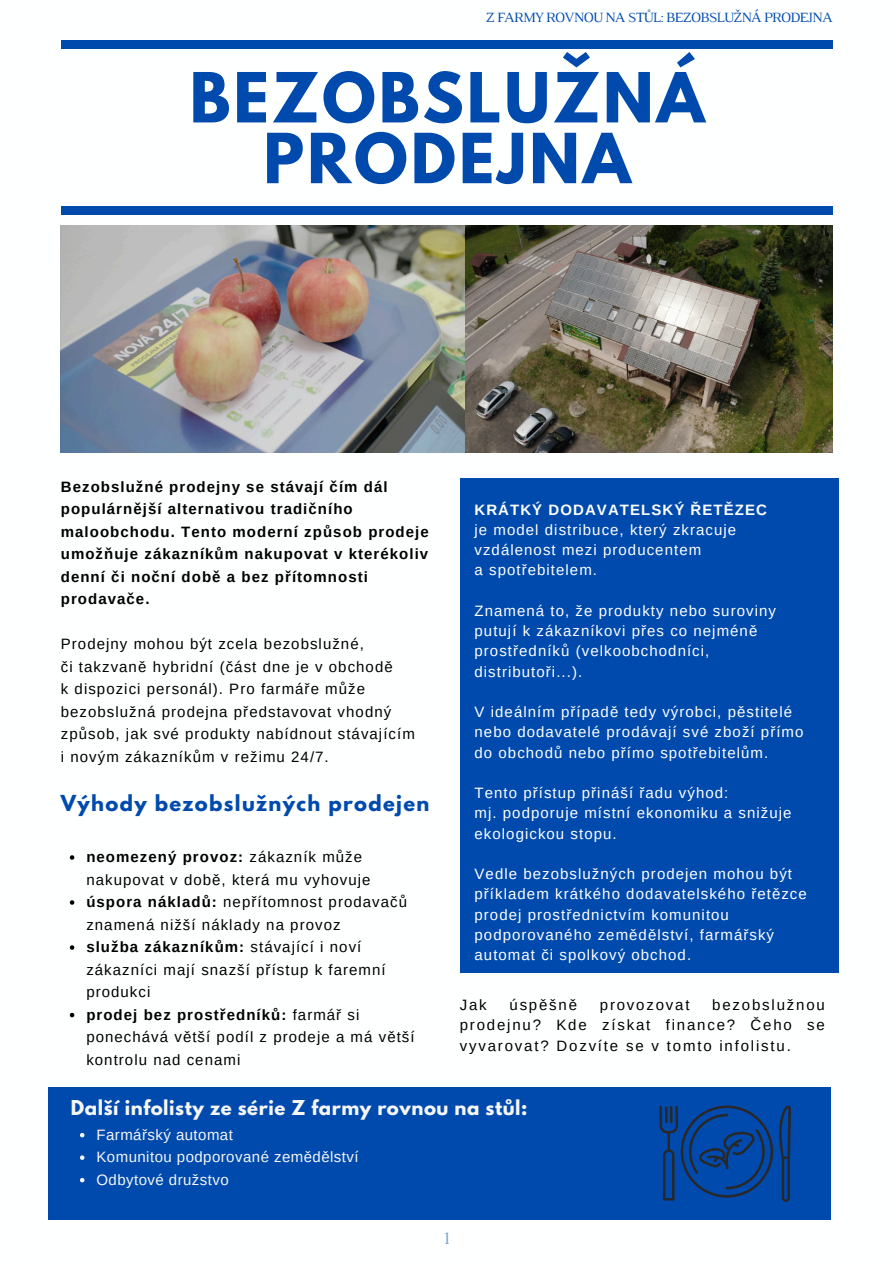
<style>
.page{position:relative;width:894px;height:1264px;background:#fff}
.page>*{position:absolute;margin:0;border:0;box-sizing:border-box;transform-origin:0 0}
.t1{font:700 61.2px/60.8px "League Spartan";letter-spacing:.05em;color:#004aad;text-align:center}
.t2{font:700 19.5px "League Spartan";letter-spacing:.07em;color:#004aad}
.t3{font:700 18.15px "League Spartan";letter-spacing:.03em;color:#f6f6f4}
.t4{font:18px "Luthier";color:#004aad}
.t5{font:15px/22.5px "Arimo";letter-spacing:.07em;color:#000}
.t6{font:15px/20.2px "Arimo";letter-spacing:.07em;color:#feffff}
.t7{font:700 15px/22.5px "Arimo";letter-spacing:.07em;color:#000}
.t8{font:15px "Arimo";letter-spacing:.03em;color:#f6f6f4}
.t9{font:700 15px "Arimo";letter-spacing:.07em;color:#feffff}
.t10{font:15px "Arimo";letter-spacing:.12em;color:#000}
.t11{font:14.4px "Luthier";letter-spacing:-.065em;color:#004aad}
.s1{font-weight:700}
</style>
<div class="page">
<div style="left:61px;top:206px;width:770px;height:8px;background:#004aad"></div>
<div style="left:61px;top:40px;width:771px;height:8px;background:#004aad"></div>
<img style="left:61px;top:225px;width:405px;height:227px">
<img style="left:466px;top:225px;width:366px;height:227px">
<div style="left:459px;top:478px;width:379px;height:494px;background:#004aad"></div>
<svg style="left:70px;top:855px;width:4px;height:4px"></svg>
<svg style="left:70px;top:900px;width:4px;height:4px"></svg>
<svg style="left:70px;top:945px;width:4px;height:4px"></svg>
<svg style="left:70px;top:1012px;width:4px;height:5px"></svg>
<div style="left:48px;top:1087px;width:782px;height:133px;background:#004aad"></div>
<svg style="left:659px;top:1105px;width:131px;height:96px"></svg>
<svg style="left:80px;top:1132px;width:4px;height:5px"></svg>
<svg style="left:80px;top:1155px;width:4px;height:4px"></svg>
<svg style="left:80px;top:1177px;width:4px;height:5px"></svg>
<h1 class="t11" style="left:485px;top:13px;width:348px">Z FARMY ROVNOU NA STŮL: BEZOBSLUŽNÁ PRODEJNA</h1>
<h4 class="t1" style="left:189px;top:75px;width:516px">BEZOBSLUŽNÁ<br>PRODEJNA</h4>
<p class="t7" style="left:61px;top:475px;width:369px">Bezobslužné prodejny se stávají čím dál populárnější alternativou tradičního maloobchodu. Tento moderní způsob prodeje umožňuje zákazníkům nakupovat v kterékoliv denní či noční době a bez přítomnosti prodavače.</p>
<h3 class="t5" style="left:61px;top:632px;width:304px">Prodejny mohou být zcela bezobslužné,</h3>
<p class="t5" style="left:61px;top:655px;width:333px">či takzvaně hybridní (část dne je v obchodě</p>
<p class="t5" style="left:61px;top:677px;width:355px">k dispozici personál). Pro farmáře může bezobslužná prodejna představovat vhodný způsob, jak své produkty nabídnout stávajícím</p>
<h5 class="t5" style="left:61px;top:745px;width:269px">i novým zákazníkům v režimu 24/7.</h5>
<p class="t2" style="left:61px;top:793px;width:370px">Výhody bezobslužných prodejen</p>
<p class="t5" style="left:86px;top:845px;width:286px"><span class="s1">neomezený provoz:</span> zákazník může nakupovat v době, která mu vyhovuje</p>
<p class="t5" style="left:86px;top:890px;width:322px"><span class="s1">úspora nákladů:</span> nepřítomnost prodavačů znamená nižší náklady na provoz</p>
<p class="t5" style="left:86px;top:935px;width:301px"><span class="s1">služba zákazníkům:</span> stávající i noví zákazníci mají snazší přístup k faremní produkci</p>
<h2 class="t5" style="left:86px;top:1003px;width:330px"><span class="s1">prodej bez prostředníků:</span> farmář si ponechává větší podíl z prodeje a má větší kontrolu nad cenami</h2>
<p class="t9" style="left:474px;top:501px;width:294px">KRÁTKÝ DODAVATELSKÝ ŘETĚZEC</p>
<p class="t6" style="left:474px;top:519px;width:263px">je model distribuce, který zkracuje vzdálenost mezi producentem</p>
<p class="t6" style="left:474px;top:560px;width:124px">a spotřebitelem.</p>
<p class="t6" style="left:474px;top:600px;width:303px">Znamená to, že produkty nebo suroviny putují k zákazníkovi přes co nejméně prostředníků (velkoobchodníci, distributoři...).</p>
<p class="t6" style="left:474px;top:701px;width:330px">V ideálním případě tedy výrobci, pěstitelé nebo dodavatelé prodávají své zboží přímo do obchodů nebo přímo spotřebitelům.</p>
<p class="t6" style="left:474px;top:782px;width:255px">Tento přístup přináší řadu výhod:</p>
<p class="t6" style="left:474px;top:803px;width:318px">mj. podporuje místní ekonomiku a snižuje ekologickou stopu.</p>
<p class="t6" style="left:474px;top:863px;width:334px">Vedle bezobslužných prodejen mohou být příkladem krátkého dodavatelského řetězce prodej prostřednictvím komunitou podporovaného zemědělství, farmářský automat či spolkový obchod.</p>
<p class="t5" style="left:459px;top:993px;width:28px">Jak</p>
<p class="t10" style="left:509px;top:996px;width:69px">úspěšně</p>
<p class="t10" style="left:599px;top:996px;width:91px">provozovat</p>
<p class="t5" style="left:459px;top:994px;width:366px;line-height:20.2px;text-align:justify;text-indent:252px">bezobslužnou prodejnu? Kde získat finance? Čeho se vyvarovat? Dozvíte se v tomto infolistu.</p>
<p class="t3" style="left:71px;top:1098px;width:458px">Další infolisty ze série Z farmy rovnou na stůl:</p>
<p class="t8" style="left:96px;top:1126px;width:138px">Farmářský automat</p>
<p class="t8" style="left:96px;top:1148px;width:263px">Komunitou podporované zemědělství</p>
<p class="t8" style="left:96px;top:1171px;width:134px">Odbytové družstvo</p>
<p class="t4" style="left:443px;top:1231px;width:7px">1</p>
</div>
